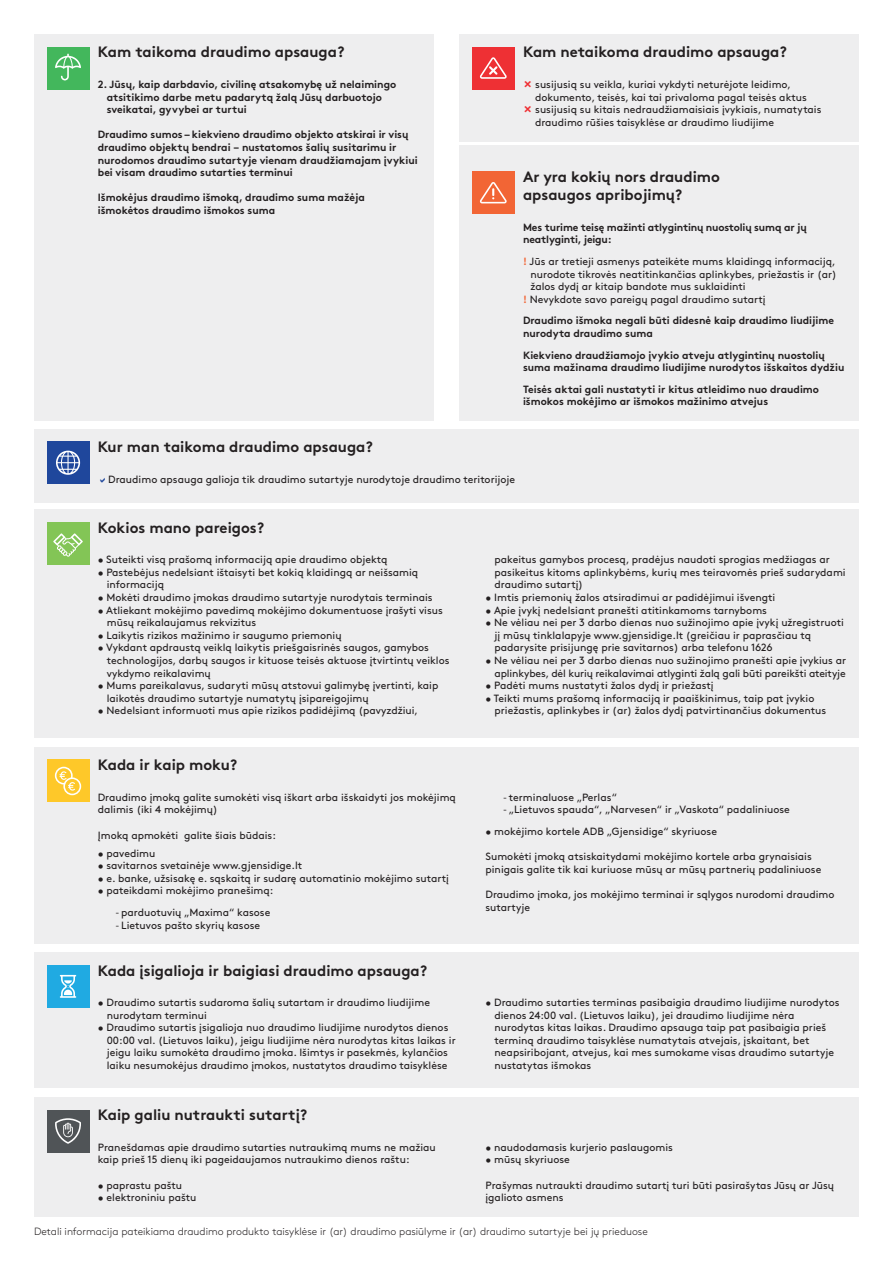
<style>
.page{position:relative;width:893px;height:1263px;background:#fff}
.page>*{position:absolute;margin:0;border:0;box-sizing:border-box;transform-origin:0 0}
.t1{font:15px/18px "Gjen Brown OT Bold Alt";color:#231f20}
.t2{font:10.5px/12.6px "Gjen Brown OT";color:#231f20}
.t3{font:10.5px/12.6px "Gjen Brown OT Bold Alt";color:#231f20}
.t4{font:300 10.5px "Gjen Brown OT";color:#231f20}
.s1{font-family:"Gjen Brown OT Bold Alt";color:#f26535}
.s2{font-family:"Myriad Pro"}
</style>
<div class="page">
<div style="left:34px;top:952px;width:825px;height:136px;background:#eeeeef"></div>
<div style="left:34px;top:429px;width:825px;height:73px;background:#eeeeef"></div>
<div style="left:47px;top:441px;width:42px;height:43px;background:#1f479c"></div>
<svg style="left:56px;top:451px;width:24px;height:24px"></svg>
<div style="left:34px;top:509px;width:825px;height:229px;background:#eeeeef"></div>
<div style="left:47px;top:522px;width:42px;height:43px;background:#83c556"></div>
<svg style="left:53px;top:533px;width:30px;height:24px"></svg>
<div style="left:34px;top:747px;width:825px;height:197px;background:#eeeeef"></div>
<div style="left:47px;top:760px;width:42px;height:42px;background:#fec829"></div>
<svg style="left:55px;top:767px;width:26px;height:28px"></svg>
<div style="left:47px;top:965px;width:42px;height:42px;background:#20aae2"></div>
<svg style="left:60px;top:975px;width:16px;height:23px"></svg>
<div style="left:34px;top:1097px;width:825px;height:119px;background:#eeeeef"></div>
<div style="left:47px;top:1110px;width:42px;height:42px;background:#505457"></div>
<svg style="left:55px;top:1118px;width:26px;height:26px"></svg>
<div style="left:459px;top:145px;width:400px;height:275px;background:#eeeeef"></div>
<div style="left:472px;top:171px;width:42px;height:43px;background:#f26535"></div>
<svg style="left:480px;top:182px;width:27px;height:21px"></svg>
<div style="left:34px;top:34px;width:400px;height:386px;background:#eeeeef"></div>
<div style="left:459px;top:34px;width:400px;height:108px;background:#eeeeef"></div>
<div style="left:47px;top:47px;width:42px;height:42px;background:#43b75c"></div>
<svg style="left:55px;top:54px;width:26px;height:26px"></svg>
<div style="left:472px;top:47px;width:42px;height:42px;background:#ee3034"></div>
<svg style="left:480px;top:57px;width:27px;height:22px"></svg>
<h1 class="t1" style="left:98px;top:42px;width:248px">Kam taikoma draudimo apsauga?</h1>
<p class="t3" style="left:107px;top:77px;width:291px;text-indent:-9px">2. Jūsų, kaip darbdavio, civilinę atsakomybę už nelaimingo atsitikimo darbe metu padarytą žalą Jūsų darbuotojo sveikatai, gyvybei ar turtui</p>
<p class="t3" style="left:98px;top:127px;width:321px">Draudimo sumos – kiekvieno draudimo objekto atskirai ir visų draudimo objektų bendrai − nustatomos šalių susitarimu ir nurodomos draudimo sutartyje vienam draudžiamajam įvykiui bei visam draudimo sutarties terminui</p>
<p class="t3" style="left:98px;top:190px;width:269px">Išmokėjus draudimo išmoką, draudimo suma mažėja išmokėtos draudimo išmokos suma</p>
<h1 class="t1" style="left:523px;top:42px;width:265px">Kam netaikoma draudimo apsauga?</h1>
<p class="t2" style="left:535px;top:77px;width:288px">susijusią su veikla, kuriai vykdyti neturėjote leidimo, dokumento, teisės, kai tai privaloma pagal teisės aktus susijusią su kitais nedraudžiamaisiais įvykiais, numatytais draudimo rūšies taisyklėse ar draudimo liudijime</p>
<h1 class="t1" style="left:523px;top:166px;width:198px">Ar yra kokių nors draudimo apsaugos apribojimų?</h1>
<p class="t3" style="left:523px;top:220px;width:285px">Mes turime teisę mažinti atlygintinų nuostolių sumą ar jų neatlyginti, jeigu:</p>
<p class="t2" style="left:523px;top:254px;width:314px"><span class="s1">!</span> Jūs ar tretieji asmenys pateikėte mums klaidingą informaciją,</p>
<p class="t2" style="left:530px;top:267px;width:308px">nurodote tikrovės neatitinkančias aplinkybes, priežastis ir (ar)</p>
<p class="t2" style="left:530px;top:279px;width:217px">žalos dydį ar kitaip bandote mus suklaidinti</p>
<p class="t2" style="left:523px;top:292px;width:244px"><span class="s1">!</span> Nevykdote savo pareigų pagal draudimo sutartį</p>
<p class="t3" style="left:523px;top:313px;width:313px">Draudimo išmoka negali būti didesnė kaip draudimo liudijime nurodyta draudimo suma</p>
<p class="t3" style="left:523px;top:347px;width:323px">Kiekvieno draudžiamojo įvykio atveju atlygintinų nuostolių suma mažinama draudimo liudijime nurodytos išskaitos dydžiu</p>
<p class="t3" style="left:523px;top:382px;width:298px">Teisės aktai gali nustatyti ir kitus atleidimo nuo draudimo išmokos mokėjimo ar išmokos mažinimo atvejus</p>
<h1 class="t1" style="left:98px;top:436px;width:277px">Kur man taikoma draudimo apsauga?</h1>
<p class="t2" style="left:108px;top:472px;width:408px">Draudimo apsauga galioja tik draudimo sutartyje nurodytoje draudimo teritorijoje</p>
<h1 class="t1" style="left:98px;top:517px;width:168px">Kokios mano pareigos?</h1>
<p class="t2" style="left:98px;top:552px;width:291px">• Suteikti visą prašomą informaciją apie draudimo objektą</p>
<p class="t2" style="left:107px;top:565px;width:313px;text-indent:-9px">• Pastebėjus nedelsiant ištaisyti bet kokią klaidingą ar neišsamią informaciją</p>
<p class="t2" style="left:98px;top:590px;width:336px">• Mokėti draudimo įmokas draudimo sutartyje nurodytais terminais</p>
<p class="t2" style="left:107px;top:603px;width:338px;text-indent:-9px">• Atliekant mokėjimo pavedimą mokėjimo dokumentuose įrašyti visus mūsų reikalaujamus rekvizitus</p>
<p class="t2" style="left:98px;top:628px;width:245px">• Laikytis rizikos mažinimo ir saugumo priemonių</p>
<p class="t2" style="left:107px;top:641px;width:344px;text-indent:-9px">• Vykdant apdraustą veiklą laikytis priešgaisrinės saugos, gamybos technologijos, darbų saugos ir kituose teisės aktuose įtvirtintų veiklos vykdymo reikalavimų</p>
<p class="t2" style="left:107px;top:678px;width:333px;text-indent:-9px">• Mums pareikalavus, sudaryti mūsų atstovui galimybę įvertinti, kaip laikotės draudimo sutartyje numatytų įsipareigojimų</p>
<p class="t2" style="left:98px;top:704px;width:322px">• Nedelsiant informuoti mus apie rizikos padidėjimą (pavyzdžiui,</p>
<h1 class="t1" style="left:98px;top:754px;width:141px">Kada ir kaip moku?</h1>
<p class="t2" style="left:98px;top:790px;width:360px">Draudimo įmoką galite sumokėti visą iškart arba išskaidyti jos mokėjimą dalimis (iki 4 mokėjimų)</p>
<p class="t2" style="left:98px;top:828px;width:180px">Įmoką apmokėti galite šiais būdais:</p>
<p class="t2" style="left:98px;top:846px;width:59px">• pavedimu</p>
<p class="t2" style="left:98px;top:858px;width:206px">• savitarnos svetainėje www.gjensidige.lt</p>
<p class="t2" style="left:98px;top:871px;width:353px">• e. banke, užsisakę e. sąskaitą ir sudarę automatinio mokėjimo sutartį</p>
<p class="t2" style="left:98px;top:883px;width:177px">• pateikdami mokėjimo pranešimą:</p>
<p class="t2" style="left:116px;top:905px;width:156px"><span class="s2">-</span> parduotuvių „Maxima“ kasose</p>
<p class="t2" style="left:116px;top:918px;width:146px"><span class="s2">-</span> Lietuvos pašto skyrių kasose</p>
<h1 class="t1" style="left:98px;top:960px;width:331px">Kada įsigalioja ir baigiasi draudimo apsauga?</h1>
<p class="t2" style="left:107px;top:995px;width:325px;text-indent:-9px">• Draudimo sutartis sudaroma šalių sutartam ir draudimo liudijime nurodytam terminui</p>
<p class="t2" style="left:107px;top:1020px;width:350px;text-indent:-9px">• Draudimo sutartis įsigalioja nuo draudimo liudijime nurodytos dienos 00:00 val. (Lietuvos laiku), jeigu liudijime nėra nurodytas kitas laikas ir jeigu laiku sumokėta draudimo įmoka. Išimtys ir pasekmės, kylančios laiku nesumokėjus draudimo įmokos, nustatytos draudimo taisyklėse</p>
<h1 class="t1" style="left:98px;top:1104px;width:211px">Kaip galiu nutraukti sutartį?</h1>
<p class="t2" style="left:98px;top:1140px;width:340px">Pranešdamas apie draudimo sutarties nutraukimą mums ne mažiau kaip prieš 15 dienų iki pageidaujamos nutraukimo dienos raštu:</p>
<p class="t2" style="left:98px;top:1178px;width:86px">• paprastu paštu</p>
<p class="t2" style="left:98px;top:1190px;width:100px">• elektroniniu paštu</p>
<p class="t2" style="left:494px;top:552px;width:353px">pakeitus gamybos procesą, pradėjus naudoti sprogias medžiagas ar pasikeitus kitoms aplinkybėms, kurių mes teiravomės prieš sudarydami draudimo sutartį)</p>
<p class="t2" style="left:485px;top:590px;width:291px">• Imtis priemonių žalos atsiradimui ar padidėjimui išvengti</p>
<p class="t2" style="left:485px;top:603px;width:283px">• Apie įvykį nedelsiant pranešti atitinkamoms tarnyboms</p>
<p class="t2" style="left:494px;top:615px;width:351px;text-indent:-9px">• Ne vėliau nei per 3 darbo dienas nuo sužinojimo apie įvykį užregistruoti jį mūsų tinklalapyje www.gjensidige.lt (greičiau ir paprasčiau tą padarysite prisijungę prie savitarnos) arba telefonu 1626</p>
<p class="t2" style="left:485px;top:653px;width:362px;text-align:right">• Ne vėliau nei per 3 darbo dienas nuo sužinojimo pranešti apie įvykius ar aplinkybes, dėl kurių reikalavimai atlyginti žalą gali būti pareikšti ateityje</p>
<p class="t2" style="left:485px;top:678px;width:230px">• Padėti mums nustatyti žalos dydį ir priežastį</p>
<p class="t2" style="left:494px;top:691px;width:333px;text-indent:-9px">• Teikti mums prašomą informaciją ir paaiškinimus, taip pat įvykio priežastis, aplinkybes ir (ar) žalos dydį patvirtinančius dokumentus</p>
<p class="t2" style="left:503px;top:790px;width:115px"><span class="s2">-</span> terminaluose „Perlas“</p>
<p class="t2" style="left:503px;top:802px;width:288px"><span class="s2">-</span> „Lietuvos spauda“, „Narvesen“ ir „Vaskota“ padaliniuose</p>
<p class="t2" style="left:485px;top:824px;width:233px">• mokėjimo kortele ADB „Gjensidige“ skyriuose</p>
<p class="t2" style="left:485px;top:849px;width:337px">Sumokėti įmoką atsiskaitydami mokėjimo kortele arba grynaisiais pinigais galite tik kai kuriuose mūsų ar mūsų partnerių padaliniuose</p>
<p class="t2" style="left:485px;top:887px;width:350px">Draudimo įmoka, jos mokėjimo terminai ir sąlygos nurodomi draudimo sutartyje</p>
<p class="t2" style="left:494px;top:995px;width:347px;text-indent:-9px">• Draudimo sutarties terminas pasibaigia draudimo liudijime nurodytos dienos 24:00 val. (Lietuvos laiku), jei draudimo liudijime nėra nurodytas kitas laikas. Draudimo apsauga taip pat pasibaigia prieš terminą draudimo taisyklėse numatytais atvejais, įskaitant, bet neapsiribojant, atvejus, kai mes sumokame visas draudimo sutartyje nustatytas išmokas</p>
<p class="t2" style="left:485px;top:1140px;width:189px">• naudodamasis kurjerio paslaugomis</p>
<p class="t2" style="left:485px;top:1152px;width:86px">• mūsų skyriuose</p>
<p class="t2" style="left:485px;top:1178px;width:350px">Prašymas nutraukti draudimo sutartį turi būti pasirašytas Jūsų ar Jūsų įgalioto asmens</p>
<p class="t4" style="left:34px;top:1223px;width:615px">Detali informacija pateikiama draudimo produkto taisyklėse ir (ar) draudimo pasiūlyme ir (ar) draudimo sutartyje bei jų prieduose</p>
</div>
